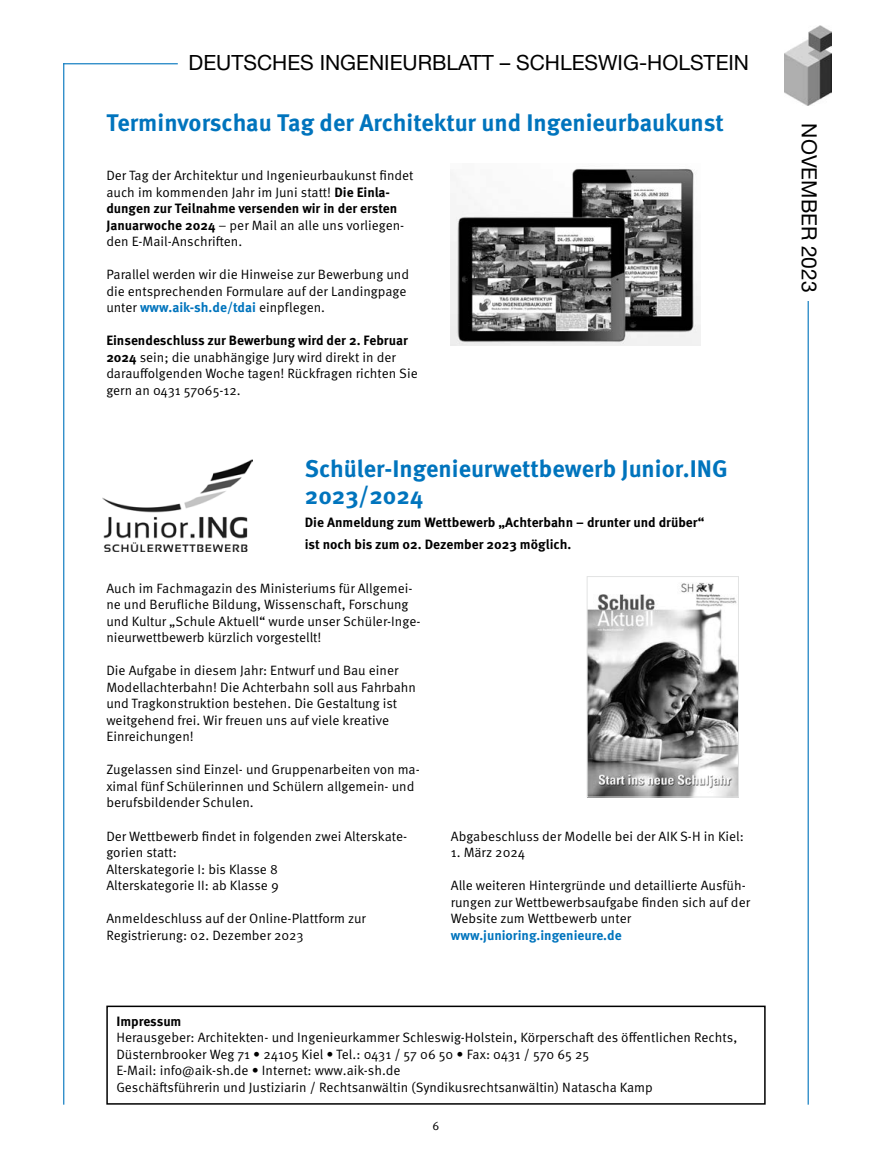
<style>
.page{position:relative;width:872px;height:1170px;background:#fff}
.page>*{position:absolute;margin:0;border:0;box-sizing:border-box;transform-origin:0 0}
.Headline_16_pt{font:700 24px/27px "Meta OT";color:#0074bd}
.t1{font:21px "Helvetica Neue LT Std";color:#000}
.Fließtext{font:13.5px/16.5px "Meta OT Norm";color:#000}
.Impressum{font:13.5px/16.5px "Meta OT Norm";color:#000}
.Subline{font:700 13.5px/22.5px "Meta OT";color:#000}
.Impressum-2{font:700 13.5px "Meta OT";letter-spacing:-.005em;color:#000}
.t2{font:12px "Meta OT Norm";color:#000}
.s1{font-family:"Meta OT";font-weight:700}
.s2{font-family:"Meta OT";font-weight:700;color:#0074bd}
</style>
<div class="page">
<hr style="left:807px;top:222px;width:1px;height:882px;background:#0074bd">
<hr style="left:63px;top:63px;width:1px;height:1041px;background:#0074bd">
<hr style="left:63px;top:63px;width:115px;height:1px;background:#0074bd">
<div style="left:797px;top:123px;width:24px;height:178px;background:#fff"></div>
<img style="left:784px;top:26px;width:47px;height:79px">
<div style="left:106px;top:1005px;width:659px;height:99px;border:2px solid #000"></div>
<img style="left:451px;top:168px;width:249px;height:177px">
<img style="left:589px;top:582px;width:147px;height:213px">
<div style="left:587px;top:576px;width:151px;height:221px;border:1px solid #e2e3e3"></div>
<img style="left:103px;top:459px;width:150px;height:92px">
<h2 class="t1" style="left:189px;top:50px;width:562px">DEUTSCHES INGENIEURBLATT – SCHLESWIG-HOLSTEIN</h2>
<p class="Headline_16_pt" style="left:106px;top:109px;width:619px">Terminvorschau Tag der Architektur und Ingenieurbaukunst</p>
<p class="Fließtext" style="left:106px;top:167px;width:309px">Der Tag der Architektur und Ingenieurbaukunst findet auch im kommenden Jahr im Juni statt! <span class="s1">Die Einla&shy;dungen zur Teilnahme versenden wir in der ersten Januarwoche 2024</span> – per Mail an alle uns vorliegen&shy;den E-Mail-Anschriften.</p>
<p class="Fließtext" style="left:106px;top:266px;width:304px">Parallel werden wir die Hinweise zur Bewerbung und die entsprechenden Formulare auf der Landingpage unter <span class="s2">www.aik-sh.de/tdai</span> einpflegen.</p>
<p class="Fließtext" style="left:106px;top:332px;width:313px"><span class="s1">Einsendeschluss zur Bewerbung wird der 2. Februar 2024</span> sein; die unabhängige Jury wird direkt in der darauffolgenden Woche tagen! Rückfragen richten Sie gern an 0431 57065-12.</p>
<p class="Headline_16_pt" style="left:305px;top:455px;width:424px">Schüler-Ingenieurwettbewerb Junior.ING<br>2023/2024</p>
<p class="Subline" style="left:305px;top:511px;width:401px">Die Anmeldung zum Wettbewerb „Achterbahn – drunter und drüber“ ist noch bis zum 02. Dezember 2023 möglich.</p>
<p class="Fließtext" style="left:106px;top:580px;width:316px">Auch im Fachmagazin des Ministeriums für Allgemei&shy;ne und Berufliche Bildung, Wissenschaft, Forschung und Kultur „Schule Aktuell“ wurde unser Schüler-Inge&shy;nieurwettbewerb kürzlich vorgestellt!</p>
<p class="Fließtext" style="left:106px;top:662px;width:311px">Die Aufgabe in diesem Jahr: Entwurf und Bau einer Modellachterbahn! Die Achterbahn soll aus Fahrbahn und Tragkonstruktion bestehen. Die Gestaltung ist weitgehend frei. Wir freuen uns auf viele kreative Einreichungen!</p>
<p class="Fließtext" style="left:106px;top:761px;width:315px">Zugelassen sind Einzel- und Gruppenarbeiten von ma&shy;ximal fünf Schülerinnen und Schülern allgemein- und berufsbildender Schulen.</p>
<p class="Fließtext" style="left:106px;top:827px;width:302px">Der Wettbewerb findet in folgenden zwei Alterskate&shy;gorien statt:<br>Alterskategorie I: bis Klasse 8<br>Alterskategorie II: ab Klasse 9</p>
<p class="Fließtext" style="left:106px;top:910px;width:261px">Anmeldeschluss auf der Online-Plattform zur<br>Registrierung: 02. Dezember 2023</p>
<p class="Fließtext" style="left:451px;top:827px;width:295px">Abgabeschluss der Modelle bei der AIK S-H in Kiel:</p>
<p class="Fließtext" style="left:451px;top:844px;width:76px">1. März 2024</p>
<p class="Fließtext" style="left:451px;top:877px;width:301px">Alle weiteren Hintergründe und detaillierte Ausfüh&shy;rungen zur Wettbewerbsaufgabe finden sich auf der Website zum Wettbewerb unter <span class="s2">www.junioring.ingenieure.de</span></p>
<p class="Impressum-2" style="left:116px;top:1012px;width:67px">Impressum</p>
<p class="Impressum" style="left:116px;top:1029px;width:622px">Herausgeber: Architekten- und Ingenieurkammer Schleswig-Holstein, Körperschaft des öffentlichen Rechts,<br>Düsternbrooker Weg 71 • 24105 Kiel • Tel.: 0431 / 57 06 50 • Fax: 0431 / 570 65 25</p>
<p class="Impressum" style="left:116px;top:1062px;width:286px">E-Mail: info@aik-sh.de • Internet: www.aik-sh.de</p>
<p class="Impressum" style="left:116px;top:1078px;width:538px">Geschäftsführerin und Justiziarin / Rechtsanwältin (Syndikusrechtsanwältin) Natascha Kamp</p>
<p class="t2" style="left:432px;top:1118px;width:8px">6</p>
<h2 class="t1" style="left:821px;top:123px;width:170px;rotate:90deg">NOVEMBER 2023</h2>
</div>
